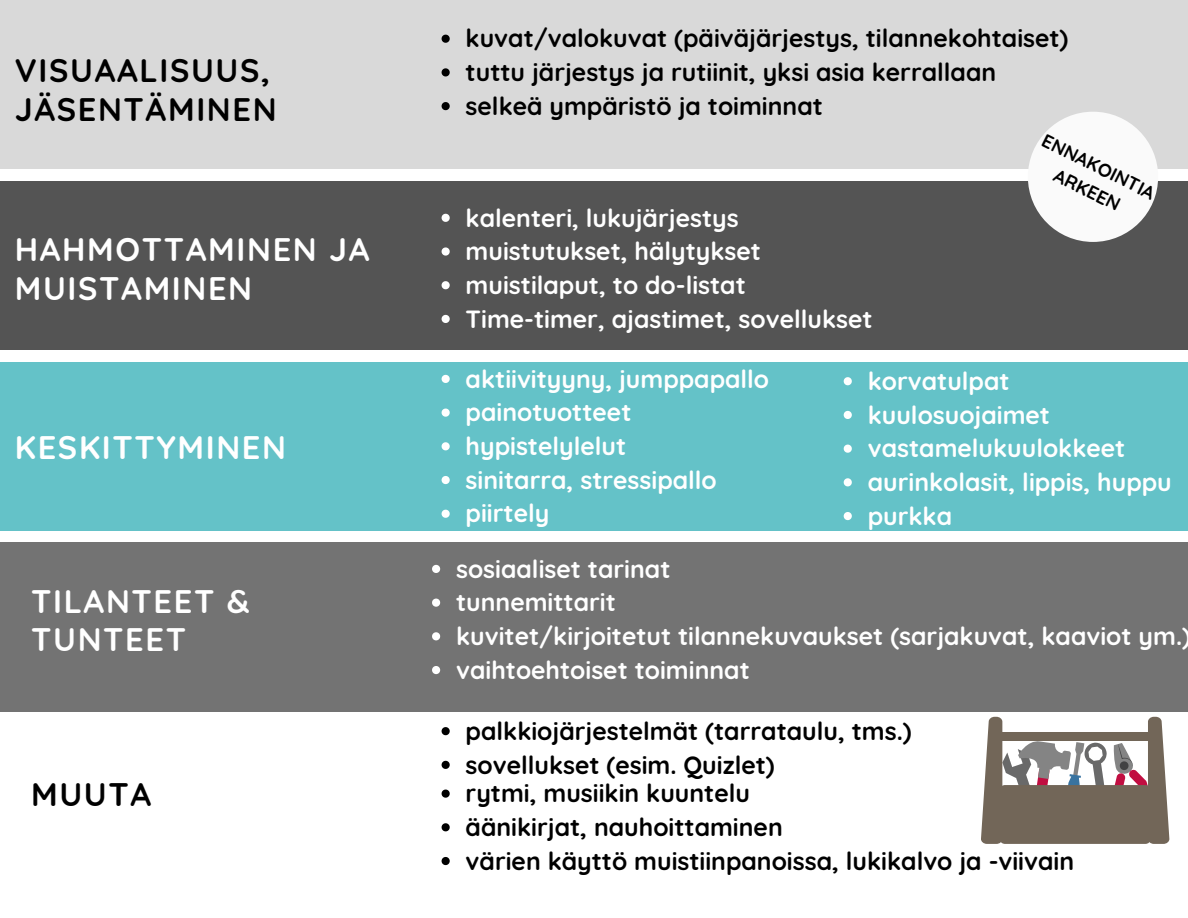
<style>
.page{position:relative;width:1188px;height:918px;background:#fff}
.page>*{position:absolute;margin:0;border:0;box-sizing:border-box;transform-origin:0 0}
.t1{font:700 32.55px/38.4px "Quicksand";letter-spacing:.05em;color:#fff}
.t2{font:700 32.55px/38.4px "Quicksand";letter-spacing:.05em;color:#000}
.t3{font:700 24.75px/33.8px "Quicksand";color:#fff}
.t4{font:700 24.75px/33.8px "Quicksand";color:#000}
.t5{font:700 18.6px/25.5px "Quicksand";color:#000;text-align:center}
</style>
<div class="page">
<div style="left:0;top:0;width:1188px;height:169px;background:#d9d9d9"></div>
<div style="left:0;top:181px;width:1188px;height:169px;background:#545454"></div>
<div style="left:0;top:362px;width:1188px;height:169px;background:#64c2c8"></div>
<div style="left:0;top:542px;width:1188px;height:170px;background:#737373"></div>
<svg style="left:981px;top:717px;width:188px;height:127px"></svg>
<div style="left:1002px;top:732px;width:146px;height:9px;background:#726658"></div>
<svg style="left:442px;top:214px;width:8px;height:8px"></svg>
<svg style="left:442px;top:247px;width:8px;height:9px"></svg>
<svg style="left:442px;top:281px;width:8px;height:8px"></svg>
<svg style="left:442px;top:315px;width:8px;height:8px"></svg>
<svg style="left:442px;top:790px;width:8px;height:8px"></svg>
<svg style="left:442px;top:823px;width:8px;height:8px"></svg>
<svg style="left:442px;top:857px;width:8px;height:8px"></svg>
<svg style="left:442px;top:35px;width:8px;height:8px"></svg>
<svg style="left:442px;top:68px;width:8px;height:8px"></svg>
<svg style="left:442px;top:102px;width:8px;height:8px"></svg>
<svg style="left:442px;top:375px;width:8px;height:8px"></svg>
<svg style="left:442px;top:409px;width:8px;height:8px"></svg>
<svg style="left:442px;top:442px;width:8px;height:8px"></svg>
<svg style="left:442px;top:476px;width:8px;height:8px"></svg>
<svg style="left:442px;top:510px;width:8px;height:8px"></svg>
<svg style="left:844px;top:377px;width:8px;height:8px"></svg>
<svg style="left:844px;top:411px;width:8px;height:8px"></svg>
<svg style="left:844px;top:445px;width:8px;height:8px"></svg>
<svg style="left:844px;top:478px;width:8px;height:8px"></svg>
<svg style="left:844px;top:512px;width:8px;height:8px"></svg>
<svg style="left:442px;top:727px;width:8px;height:8px"></svg>
<svg style="left:442px;top:761px;width:8px;height:8px"></svg>
<svg style="left:432px;top:565px;width:8px;height:8px"></svg>
<svg style="left:432px;top:599px;width:8px;height:8px"></svg>
<svg style="left:432px;top:632px;width:8px;height:8px"></svg>
<svg style="left:432px;top:666px;width:8px;height:8px"></svg>
<div style="left:1028px;top:112px;width:130px;height:130px;background:#fafafa;border-radius:50%"></div>
<h1 class="t2" style="left:15px;top:49px;width:263px">VISUAALISUUS,<br>JÄSENTÄMINEN</h1>
<h1 class="t1" style="left:15px;top:228px;width:356px">HAHMOTTAMINEN JA<br>MUISTAMINEN</h1>
<h1 class="t1" style="left:15px;top:425px;width:273px">KESKITTYMINEN</h1>
<h1 class="t1" style="left:31px;top:579px;width:220px">TILANTEET &amp;<br>TUNTEET</h1>
<h1 class="t2" style="left:31px;top:772px;width:122px">MUUTA</h1>
<p class="t4" style="left:466px;top:20px;width:604px">kuvat/valokuvat (päiväjärjestys, tilannekohtaiset) tuttu järjestys ja rutiinit, yksi asia kerrallaan selkeä ympäristö ja toiminnat</p>
<p class="t3" style="left:466px;top:199px;width:408px">kalenteri, lukujärjestys muistutukset, hälytykset muistilaput, to do-listat<br>Time-timer, ajastimet, sovellukset</p>
<p class="t5" style="left:1049px;top:127px;width:125px;rotate:26deg">ENNAKOINTIA<br>ARKEEN</p>
<p class="t3" style="left:466px;top:360px;width:305px">aktiivityyny, jumppapallo painotuotteet hypistelylelut<br>sinitarra, stressipallo piirtely</p>
<p class="t3" style="left:868px;top:362px;width:306px">korvatulpat kuulosuojaimet vastamelukuulokkeet aurinkolasit, lippis, huppu purkka</p>
<p class="t3" style="left:456px;top:550px;width:736px">sosiaaliset tarinat<br>tunnemittarit<br>kuvitet/kirjoitetut tilannekuvaukset (sarjakuvat, kaaviot ym.) vaihtoehtoiset toiminnat</p>
<p class="t4" style="left:466px;top:712px;width:448px">palkkiojärjestelmät (tarrataulu, tms.) sovellukset (esim. Quizlet)</p>
<p class="t4" style="left:466px;top:775px;width:610px">rytmi, musiikin kuuntelu<br>äänikirjat, nauhoittaminen<br>värien käyttö muistiinpanoissa, lukikalvo ja -viivain</p>
</div>
